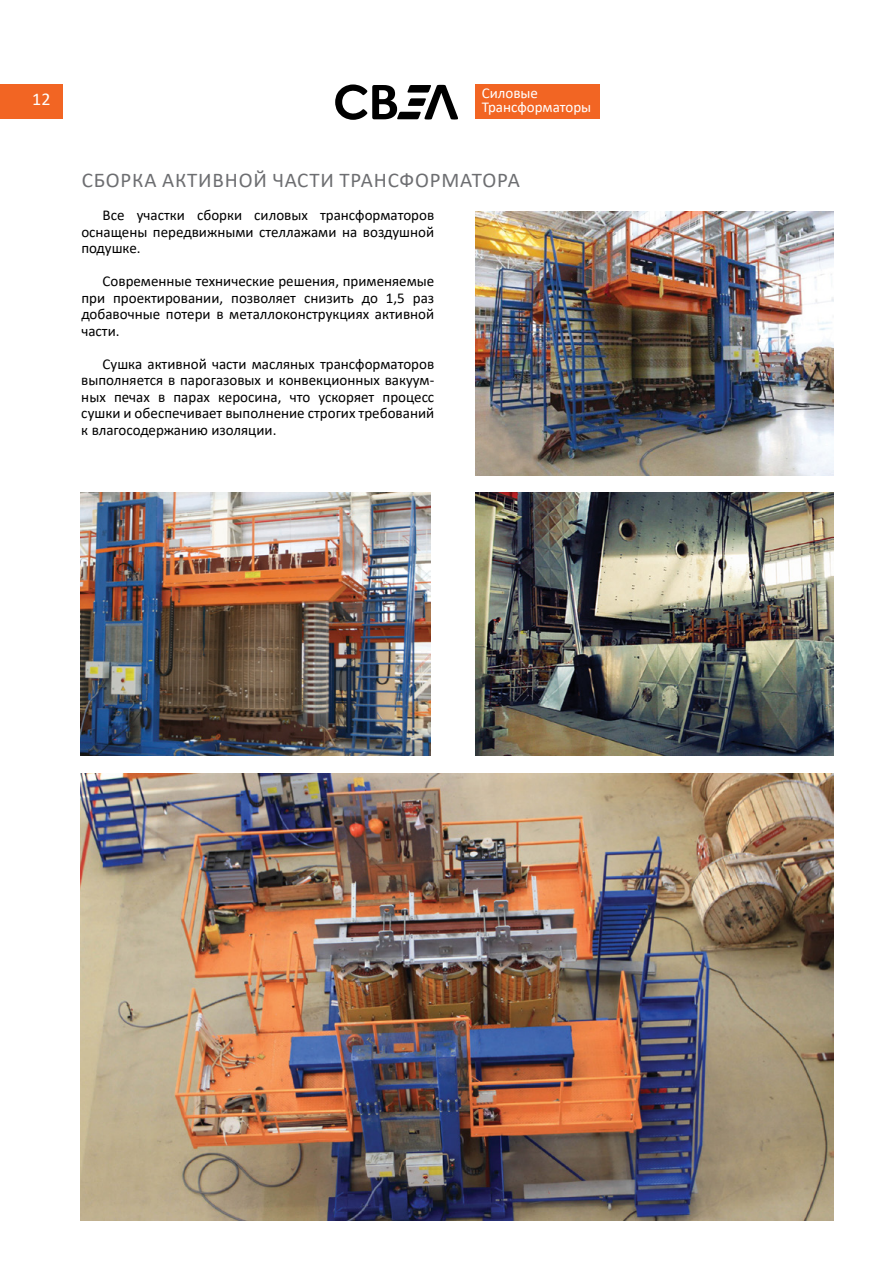
<style>
.page{position:relative;width:893px;height:1263px;background:#fff}
.page>*{position:absolute;margin:0;border:0;box-sizing:border-box;transform-origin:0 0}
.t1{font:21px "Calibri";letter-spacing:.04em;color:#6d6e71}
.t2{font:18px "Calibri";color:#fff}
.t3{font:15px/16.5px "Calibri";color:#000;text-align:justify}
.t4{font:15px/13.5px "Calibri";color:#fff}
</style>
<div class="page">
<svg style="left:335px;top:84px;width:123px;height:36px"></svg>
<div style="left:0;top:84px;width:63px;height:34px;background:#f26523"></div>
<div style="left:475px;top:84px;width:125px;height:35px;background:#f26523"></div>
<img style="left:475px;top:212px;width:358px;height:263px">
<img style="left:81px;top:492px;width:350px;height:264px">
<img style="left:475px;top:492px;width:358px;height:264px">
<img style="left:81px;top:774px;width:752px;height:446px">
<p class="t2" style="left:32px;top:86px;width:20px">12</p>
<p class="t4" style="left:482px;top:86px;width:111px">Cиловые<br>Трансформаторы</p>
<h1 class="t1" style="left:82px;top:165px;width:440px">СБОРКА АКТИВНОЙ ЧАСТИ ТРАНСФОРМАТОРА</h1>
<p class="t3" style="left:81px;top:207px;width:354px;text-indent:21px">Все участки сборки силовых трансформаторов оснащены передвижными стеллажами на воздушной подушке.</p>
<p class="t3" style="left:81px;top:273px;width:354px;text-indent:21px">Современные технические решения, применяемые при проектировании, позволяет снизить до 1,5 раз добавочные потери в металлоконструкциях активной части.</p>
<p class="t3" style="left:81px;top:355px;width:354px;text-indent:21px">Сушка активной части масляных трансформаторов выполняется в парогазовых и конвекционных вакуум&shy;ных печах в парах керосина, что ускоряет процесс сушки и обеспечивает выполнение строгих требований к влагосодержанию изоляции.</p>
</div>
